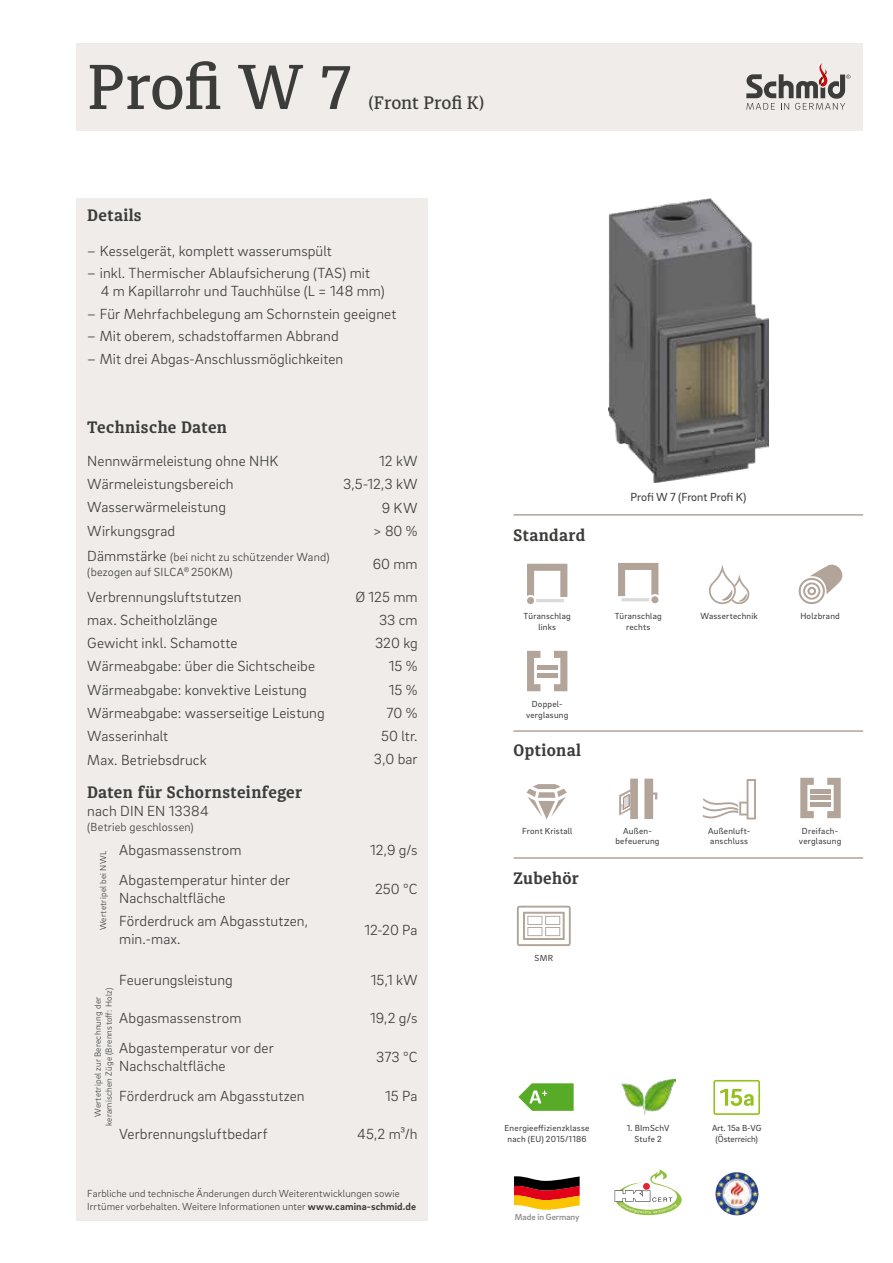
<style>
.page{position:relative;width:893px;height:1263px;background:#fff}
.page>*{position:absolute;margin:0;border:0;box-sizing:border-box;transform-origin:0 0}
.t1{font:500 63px "Diaria Pro";color:#3c3c3b}
.t2{font:500 18px "Diaria Pro";letter-spacing:-.01em;color:#3c3c3b}
.t3{font:700 16.5px "Diaria Pro";letter-spacing:.025em;color:#3c3c3b}
.t4{font:300 15px/23.2px "Brix Sans";letter-spacing:.005em;color:#3c3c3b}
.t5{font:300 12px/14.4px "Brix Sans";letter-spacing:.015em;color:#3c3c3b}
.t6{font:12px "Brix Sans";letter-spacing:-.01em;color:#3c3c3b}
.t7{font:300 10.5px/12.6px "Brix Sans";letter-spacing:.01em;color:#3c3c3b}
.t8{font:9px/10.8px "Brix Sans";letter-spacing:.025em;color:#3c3c3b;text-align:center}
.t9{font:300 9px/10.8px "Brix Sans";letter-spacing:.025em;color:#3c3c3b;text-align:center}
.t10{font:9px/10.8px "Brix Sans";color:#3c3c3b;text-align:center}
.t11{font:500 9px "Brix Sans";color:#878787}
.s1{font-size:15px}
.s2{font-weight:700}
</style>
<div class="page">
<div style="left:77px;top:198px;width:351px;height:1022px;background:#efecea"></div>
<div style="left:77px;top:43px;width:786px;height:87px;background:#efecea"></div>
<svg style="left:746px;top:63px;width:104px;height:47px"></svg>
<hr style="left:513px;top:514px;width:350px;height:2px;background:#b2a499">
<img style="left:621px;top:1080px;width:54px;height:35px">
<svg style="left:713px;top:1080px;width:47px;height:35px"></svg>
<img style="left:716px;top:1172px;width:21px;height:16px">
<svg style="left:514px;top:1176px;width:66px;height:34px"></svg>
<svg style="left:615px;top:1169px;width:67px;height:46px"></svg>
<img style="left:608px;top:198px;width:160px;height:284px">
<svg style="left:526px;top:784px;width:41px;height:35px"></svg>
<svg style="left:827px;top:778px;width:14px;height:40px"></svg>
<svg style="left:800px;top:778px;width:14px;height:40px"></svg>
<hr style="left:810px;top:789px;width:21px;height:4px;background:#b2a499">
<hr style="left:810px;top:796px;width:21px;height:4px;background:#b2a499">
<hr style="left:810px;top:803px;width:21px;height:4px;background:#b2a499">
<svg style="left:554px;top:651px;width:13px;height:40px"></svg>
<svg style="left:527px;top:651px;width:13px;height:40px"></svg>
<hr style="left:537px;top:665px;width:20px;height:4px;background:#b2a499">
<hr style="left:537px;top:673px;width:20px;height:4px;background:#b2a499">
<svg style="left:517px;top:906px;width:54px;height:40px"></svg>
<hr style="left:514px;top:857px;width:349px;height:2px;background:#b2a499">
<hr style="left:513px;top:730px;width:350px;height:2px;background:#b2a499">
<svg style="left:799px;top:564px;width:44px;height:40px"></svg>
<svg style="left:618px;top:563px;width:40px;height:38px"></svg>
<div style="left:651px;top:596px;width:7px;height:7px;background:#b2a499;border-radius:50%"></div>
<svg style="left:527px;top:564px;width:40px;height:38px"></svg>
<div style="left:527px;top:597px;width:7px;height:7px;background:#b2a499;border-radius:50%"></div>
<svg style="left:709px;top:565px;width:40px;height:39px"></svg>
<svg style="left:703px;top:779px;width:53px;height:40px"></svg>
<svg style="left:619px;top:779px;width:19px;height:40px"></svg>
<svg style="left:644px;top:779px;width:13px;height:40px"></svg>
<svg style="left:518px;top:1083px;width:56px;height:28px"></svg>
<h1 class="t1" style="left:87px;top:49px;width:267px">Profi W 7</h1>
<p class="t2" style="left:369px;top:92px;width:117px">(Front Profi K)</p>
<p class="t3" style="left:87px;top:205px;width:56px">Details</p>
<p class="t4" style="left:87px;top:238px;width:246px">– Kesselgerät, komplett wasserumspült</p>
<p class="t4" style="left:101px;top:264px;width:285px;line-height:18px;text-indent:-14px">– inkl. Thermischer Ablaufsicherung (TAS) mit<br>4 m Kapillarrohr und Tauchhülse (L = 148 mm)</p>
<p class="t4" style="left:87px;top:301px;width:311px">– Für Mehrfachbelegung am Schornstein geeignet</p>
<p class="t4" style="left:87px;top:324px;width:253px">– Mit oberem, schadstoffarmen Abbrand</p>
<p class="t4" style="left:87px;top:346px;width:257px">– Mit drei Abgas-Anschlussmöglichkeiten</p>
<p class="t3" style="left:87px;top:417px;width:141px">Technische Daten</p>
<p class="t4" style="left:87px;top:448px;width:193px">Nennwärmeleistung ohne NHK<br>Wärmeleistungsbereich<br>Wasserwärmeleistung<br>Wirkungsgrad</p>
<p class="t5" style="left:87px;top:550px;width:244px"><span class="s1">Dämmstärke</span> (bei nicht zu schützender Wand) (bezogen auf SILCA<sup>®</sup> 250KM)</p>
<p class="t4" style="left:87px;top:584px;width:239px">Verbrennungsluftstutzen<br>max. Scheitholzlänge<br>Gewicht inkl. Schamotte<br>Wärmeabgabe: über die Sichtscheibe<br>Wärmeabgabe: konvektive Leistung<br>Wärmeabgabe: wasserseitige Leistung<br>Wasserinhalt<br>Max. Betriebsdruck</p>
<p class="t3" style="left:87px;top:781px;width:216px">Daten für Schornsteinfeger</p>
<p class="t4" style="left:87px;top:798px;width:123px">nach DIN EN 13384</p>
<p class="t5" style="left:87px;top:819px;width:108px">(Betrieb geschlossen)</p>
<p class="t9" style="left:97px;top:930px;width:81px;rotate:-90deg">Wertetripel bei NWL</p>
<p class="t4" style="left:119px;top:834px;width:172px;line-height:30.6px">Abgasmassenstrom<br>Abgastemperatur hinter der</p>
<p class="t4" style="left:119px;top:886px;width:190px">Nachschaltfläche<br>Förderdruck am Abgasstutzen,</p>
<p class="t4" style="left:119px;top:927px;width:63px">min.-max.</p>
<p class="t4" style="left:119px;top:967px;width:115px">Feuerungsleistung</p>
<p class="t4" style="left:119px;top:1002px;width:156px;line-height:30.2px">Abgasmassenstrom<br>Abgastemperatur vor der</p>
<p class="t4" style="left:119px;top:1050px;width:187px;line-height:30.2px">Nachschaltfläche<br>Förderdruck am Abgasstutzen</p>
<p class="t4" style="left:119px;top:1122px;width:150px">Verbrennungsluftbedarf</p>
<p class="t9" style="left:92px;top:1126px;width:140px;rotate:-90deg">Wertetripel zur Berechnung der keramischen Züge (Brennstoff: Holz)</p>
<p class="t4" style="left:343px;top:448px;width:76px;text-align:right">12 kW<br>3,5-12,3 kW<br>9 KW<br>&gt; 80 %</p>
<p class="t4" style="left:355px;top:547px;width:64px;line-height:32.8px;text-align:right">60 mm<br>Ø 125 mm</p>
<p class="t4" style="left:374px;top:607px;width:45px;text-align:right">33 cm<br>320 kg<br>15 %<br>15 %<br>70 %<br>50 ltr.<br>3,0 bar</p>
<p class="t4" style="left:370px;top:837px;width:49px">12,9 g/s</p>
<p class="t4" style="left:375px;top:877px;width:44px">250 °C</p>
<p class="t4" style="left:364px;top:918px;width:55px">12-20 Pa</p>
<p class="t4" style="left:371px;top:967px;width:48px">15,1 kW</p>
<p class="t4" style="left:370px;top:1006px;width:49px">19,2 g/s</p>
<p class="t4" style="left:376px;top:1045px;width:43px">373 °C</p>
<p class="t4" style="left:385px;top:1084px;width:34px">15 Pa</p>
<p class="t4" style="left:357px;top:1122px;width:62px">45,2 m³/h</p>
<p class="t7" style="left:87px;top:1187px;width:330px">Farbliche und technische Änderungen durch Weiterentwicklungen sowie<br>Irrtümer vorbehalten. Weitere Informationen unter <span class="s2">www.camina-schmid.de</span></p>
<p class="t3" style="left:513px;top:525px;width:73px">Standard</p>
<p class="t8" style="left:524px;top:610px;width:49px">Türanschlag links</p>
<p class="t8" style="left:526px;top:698px;width:44px">Doppel&shy;verglasung</p>
<p class="t3" style="left:514px;top:740px;width:69px">Optional</p>
<p class="t6" style="left:630px;top:490px;width:117px">Profi W 7 (Front Profi K)</p>
<p class="t8" style="left:615px;top:610px;width:48px">Türanschlag</p>
<p class="t8" style="left:800px;top:610px;width:41px">Holzbrand</p>
<p class="t8" style="left:626px;top:621px;width:26px">rechts</p>
<p class="t8" style="left:700px;top:610px;width:59px">Wassertechnik</p>
<p class="t8" style="left:615px;top:825px;width:46px">Außen&shy;befeuerung</p>
<p class="t8" style="left:708px;top:825px;width:44px;text-align:left">Außenluft&shy;anschluss</p>
<p class="t8" style="left:522px;top:825px;width:52px">Front Kristall</p>
<p class="t8" style="left:799px;top:825px;width:44px">Dreifach&shy;verglasung</p>
<p class="t3" style="left:513px;top:868px;width:67px">Zubehör</p>
<p class="t8" style="left:535px;top:952px;width:20px">SMR</p>
<p class="t8" style="left:505px;top:1122px;width:86px">Energieeffizienzklasse nach (EU) 2015/1186</p>
<p class="t11" style="left:515px;top:1211px;width:66px">Made in Germany</p>
<p class="t8" style="left:627px;top:1122px;width:44px">1. BImSchV<br>Stufe 2</p>
<p class="t10" style="left:712px;top:1122px;width:51px">Art. 15a B-VG (Österreich)</p>
</div>
